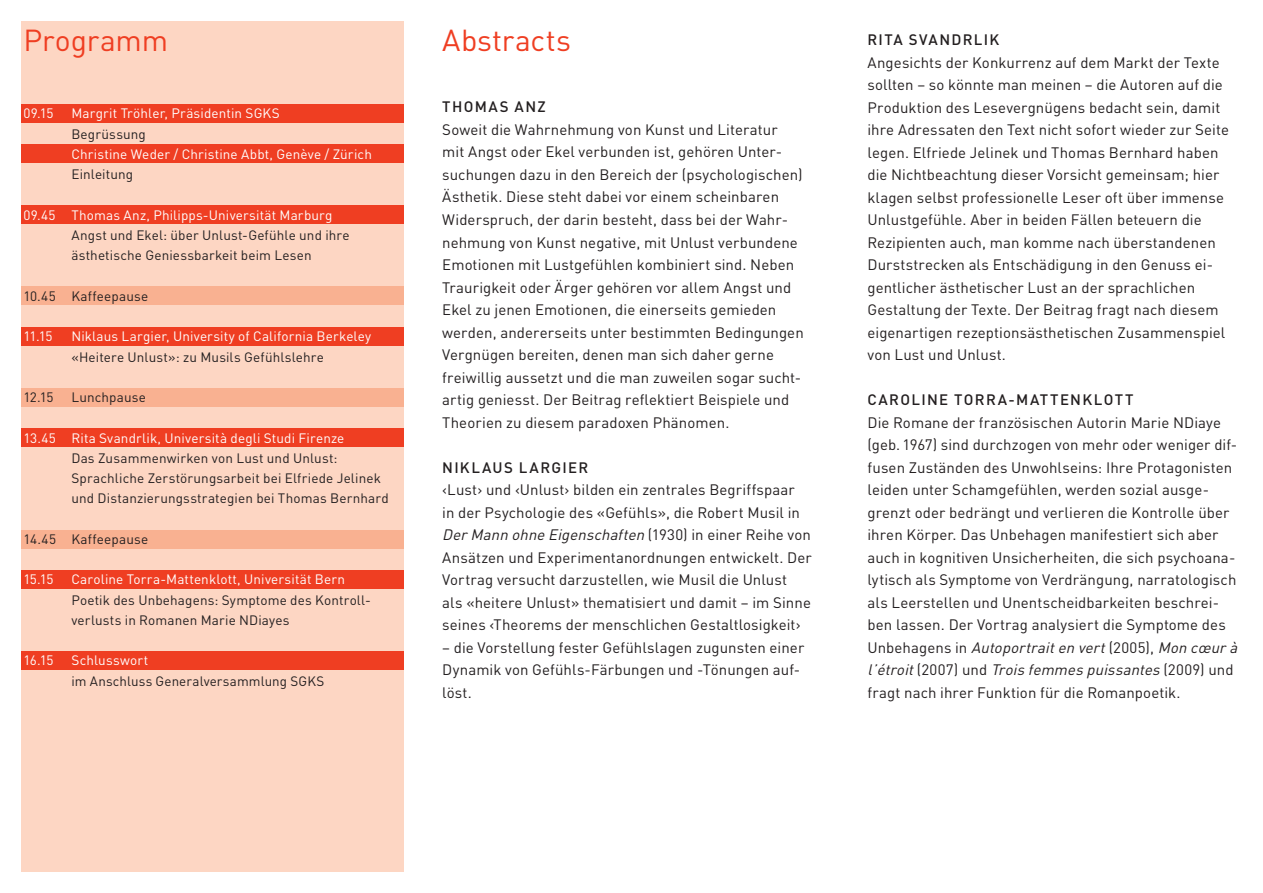
<style>
.page{position:relative;width:1263px;height:893px;background:#fff}
.page>*{position:absolute;margin:0;border:0;box-sizing:border-box;transform-origin:0 0}
.t1{font:30px "DIN";color:#ef3e22}
.t2{font:15px/22.5px "DIN";letter-spacing:.005em;color:#231f20}
.t3{font:500 15px "DIN";letter-spacing:.09em;color:#231f20}
.t4{font:13.5px/20.2px "DIN";letter-spacing:.01em;color:#231f20}
.t5{font:13.5px/20.2px "DIN";letter-spacing:.01em;color:#fff}
.s1{color:#231f20}
.s2{color:#fff}
.s3{font-style:italic}
</style>
<div class="page">
<div style="left:21px;top:21px;width:383px;height:851px;background:#fdd6c3"></div>
<div style="left:21px;top:105px;width:383px;height:18px;background:#ef3e22"></div>
<div style="left:21px;top:287px;width:383px;height:18px;background:#f9b191"></div>
<div style="left:21px;top:145px;width:383px;height:18px;background:#ef3e22"></div>
<div style="left:21px;top:327px;width:383px;height:18px;background:#ef3e22"></div>
<div style="left:21px;top:388px;width:383px;height:18px;background:#f9b191"></div>
<div style="left:21px;top:428px;width:383px;height:18px;background:#ef3e22"></div>
<div style="left:21px;top:530px;width:383px;height:18px;background:#f9b191"></div>
<div style="left:21px;top:571px;width:383px;height:18px;background:#ef3e22"></div>
<div style="left:21px;top:651px;width:383px;height:18px;background:#ef3e22"></div>
<div style="left:21px;top:206px;width:383px;height:18px;background:#ef3e22"></div>
<p class="t1" style="left:23px;top:21px;width:146px">Programm</p>
<p class="t5" style="left:23px;top:103px;width:32px">09.15</p>
<p class="t5" style="left:71px;top:103px;width:210px">Margrit Tröhler, Präsidentin SGKS<br><span class="s1">Begrüssung</span></p>
<p class="t5" style="left:71px;top:144px;width:302px">Christine Weder / Christine Abbt, Genève / Zürich</p>
<p class="t4" style="left:71px;top:164px;width:63px">Einleitung</p>
<p class="t4" style="left:71px;top:204px;width:280px;text-indent:-48px"><span class="s2">09.45 Thomas Anz, Philipps- Universität Marburg<br></span>Angst und Ekel: über Unlust-Gefühle und ihre ästhetische Geniessbarkeit beim Lesen</p>
<p class="t4" style="left:23px;top:285px;width:126px">10.45 Kaffeepause</p>
<p class="t5" style="left:23px;top:326px;width:31px">11.15</p>
<p class="t5" style="left:71px;top:326px;width:301px">Niklaus Largier, University of California Berkeley <span class="s1">«Heitere Unlust»: zu Musils Gefühlslehre</span></p>
<p class="t4" style="left:23px;top:387px;width:32px">12.15</p>
<p class="t4" style="left:71px;top:387px;width:76px">Lunchpause</p>
<p class="t4" style="left:71px;top:427px;width:311px;text-indent:-48px"><span class="s2">13.45 Rita Svandrlik, Università degli Studi Firenze<br></span>Das Zusammenwirken von Lust und Unlust:<br>Sprachliche Zerstörungsarbeit bei Elfriede Jelinek</p>
<p class="t4" style="left:71px;top:488px;width:319px">und Distanzierungsstrategien bei Thomas Bernhard</p>
<p class="t4" style="left:23px;top:528px;width:126px">14.45 Kaffeepause</p>
<p class="t5" style="left:23px;top:569px;width:32px">15.15</p>
<p class="t4" style="left:71px;top:569px;width:299px"><span class="s2">Caroline Torra-Mattenklott, Universität Bern<br></span>Poetik des Unbehagens: Symptome des Kontroll&shy;verlusts in Romanen Marie NDiayes</p>
<p class="t5" style="left:23px;top:650px;width:32px">16.15</p>
<p class="t5" style="left:71px;top:650px;width:78px">Schlusswort</p>
<p class="t4" style="left:71px;top:670px;width:255px">im Anschluss Generalversammlung SGKS</p>
<p class="t1" style="left:442px;top:21px;width:130px">Abstracts</p>
<p class="t3" style="left:442px;top:97px;width:105px">THOMAS ANZ</p>
<p class="t2" style="left:442px;top:118px;width:362px">Soweit die Wahrnehmung von Kunst und Literatur mit Angst oder Ekel verbunden ist, gehören Unter&shy;suchungen dazu in den Bereich der (psychologischen)<br>Ästhetik. Diese steht dabei vor einem scheinbaren</p>
<p class="t2" style="left:442px;top:208px;width:363px">Widerspruch, der darin besteht, dass bei der Wahr&shy;nehmung von Kunst negative, mit Unlust verbundene Emotionen mit Lustgefühlen kombiniert sind. Neben Traurigkeit oder Ärger gehören vor allem Angst und Ekel zu jenen Emotionen, die einerseits gemieden werden, andererseits unter bestimmten Bedingungen Vergnügen bereiten, denen man sich daher gerne freiwillig aussetzt und die man zuweilen sogar sucht&shy;artig geniesst. Der Beitrag reflektiert Beispiele und Theorien zu diesem paradoxen Phänomen.</p>
<p class="t3" style="left:442px;top:457px;width:148px">NIKLAUS LARGIER</p>
<p class="t2" style="left:442px;top:478px;width:371px">‹Lust› und ‹Unlust› bilden ein zentrales Begriffspaar<br>in der Psychologie des «Gefühls», die Robert Musil in <span class="s3">DerMann ohne Eigenschaften</span> ( 1 9 3 0 ) i n e i n e r R e i h e vo n Ansätzen und Experimentanordnungen entwickelt. Der Vortrag versucht darzustellen, wie Musil die Unlust<br>als «heitere Unlust» thematisiert und damit – im Sinne seines ‹Theorems der menschlichen Gestaltlosigkeit›</p>
<p class="t2" style="left:442px;top:636px;width:364px">– die Vorstellung fester Gefühlslagen zugunsten einer<br>Dynamik von Gefühls-Färbungen und -Tönungen auf&shy;löst.</p>
<p class="t3" style="left:867px;top:30px;width:133px">RITA SVANDRLIK</p>
<p class="t2" style="left:867px;top:51px;width:363px">Angesichts der Konkurrenz auf dem Markt der Texte sollten – so könnte man meinen – die Autoren auf die Produktion des Lesevergnügens bedacht sein, damit ihre Adressaten den Text nicht sofort wieder zur Seite legen. Elfriede Jelinek und Thomas Bernhard haben die Nichtbeachtung dieser Vorsicht gemeinsam; hier klagen selbst professionelle Leser oft über immense Unlustgefühle. Aber in beiden Fällen beteuern die Rezipienten auch, man komme nach überstandenen Durststrecken als Entschädigung in den Genuss ei&shy;gentlicher ästhetischer Lust an der sprachlichen Gestaltung der Texte. Der Beitrag fragt nach diesem eigenartigen rezeptionsästhetischen Zusammenspiel von Lust und Unlust.</p>
<p class="t3" style="left:867px;top:390px;width:267px">CAROLINE TORRA-MATTENKLOTT</p>
<p class="t2" style="left:867px;top:411px;width:375px">Die Romane der französischen Autorin Marie NDiaye (geb. 1967) sind durchzogen von mehr oder weniger dif&shy;fusen Zuständen des Unwohlseins: Ihre Protagonisten leiden unter Schamgefühlen, werden sozial ausge&shy;grenzt oder bedrängt und verlieren die Kontrolle über ihren Körper. Das Unbehagen manifestiert sich aber auch in kognitiven Unsicherheiten, die sich psychoana&shy;lytisch als Symptome von Verdrängung, narratologisch als Leerstellen und Unentscheidbarkeiten beschrei&shy;ben lassen. Der Vortrag analysiert die Symptome des<br>U n b e h a g e n s i n <span class="s3">Autoportraiten vert</span>( 2 0 0 5 ) , <span class="s3">Mon cœurà l’étroit</span>( 2 0 0 7 ) u n d <span class="s3">Trois femmes puissantes</span> ( 2 0 0 9 ) u n d fragt nach ihrer Funktion für die Romanpoetik.</p>
</div>
